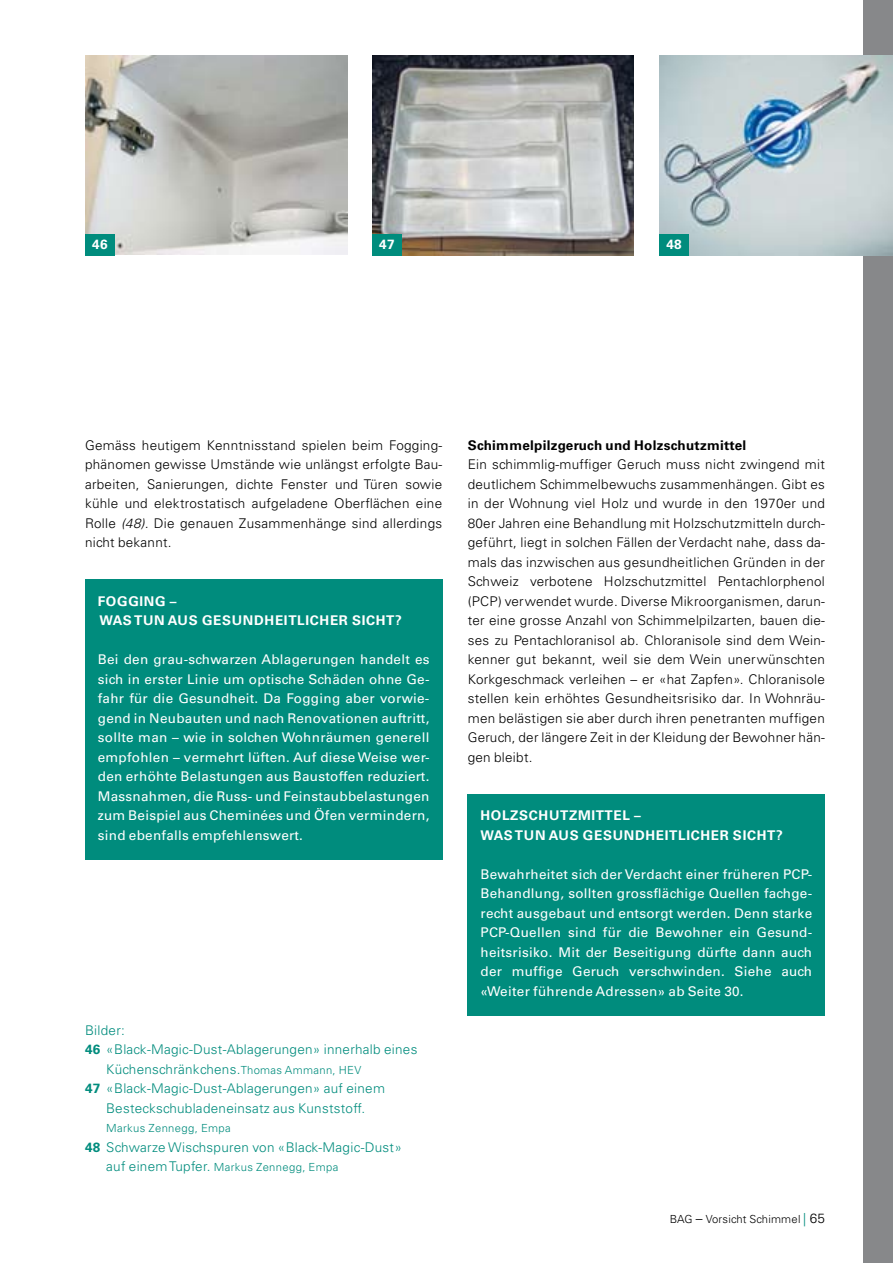
<style>
.page{position:relative;width:893px;height:1263px;background:#fff}
.page>*{position:absolute;margin:0;border:0;box-sizing:border-box;transform-origin:0 0}
.t1{font:300 13.35px/19.5px "Univers LT";letter-spacing:.02em;color:#000;text-align:justify}
.t2{font:13.35px/19.5px "Univers LT";letter-spacing:.02em;color:#fff;text-align:justify}
.t3{font:300 13.35px "Univers LT";letter-spacing:.02em;color:#008c7d}
.t4{font:700 13.35px "Univers LT";letter-spacing:.02em;color:#fff}
.t5{font:700 13.35px "Univers LT";letter-spacing:.02em;color:#000}
.t6{font:300 11.1px "Univers LT";letter-spacing:.03em;color:#008c7d}
.t7{font:300 11.1px "Univers LT";letter-spacing:.02em;color:#000}
.s1{font-style:italic}
.s2{font-weight:700}
.s3{font-size:11.1px}
.s4{font-size:13.35px}
.s5{font-size:13.35px;color:#008c7d}
</style>
<div class="page">
<div style="left:863px;top:0;width:30px;height:1263px;background:#87888a"></div>
<div style="left:85px;top:579px;width:357px;height:280px;background:#008c7d"></div>
<img style="left:372px;top:55px;width:262px;height:200px">
<img style="left:85px;top:55px;width:263px;height:200px">
<img style="left:659px;top:55px;width:234px;height:200px">
<div style="left:85px;top:234px;width:30px;height:21px;background:#008c7d"></div>
<div style="left:372px;top:234px;width:30px;height:21px;background:#008c7d"></div>
<div style="left:659px;top:234px;width:30px;height:21px;background:#008c7d"></div>
<div style="left:468px;top:794px;width:357px;height:221px;background:#008c7d"></div>
<p class="t4" style="left:92px;top:236px;width:17px">46</p>
<p class="t4" style="left:379px;top:236px;width:17px">47</p>
<p class="t4" style="left:666px;top:236px;width:17px">48</p>
<p class="t1" style="left:85px;top:435px;width:359px">Gemäss heutigem Kenntnisstand spielen beim Fogging&shy;phänomen gewisse Umstände wie unlängst erfolgte Bau&shy;arbeiten, Sanierungen, dichte Fenster und Türen sowie kühle und elektrostatisch aufgeladene Oberflächen eine Rolle <span class="s1">(48).</span> Die genauen Zusammenhänge sind allerdings nicht bekannt.</p>
<p class="t4" style="left:98px;top:593px;width:19px">FOGGING</p>
<p class="t4" style="left:170px;top:593px;width:8px">–</p>
<p class="t4" style="left:100px;top:613px;width:46px">WAS TUN</p>
<p class="t4" style="left:168px;top:613px;width:11px">AUS</p>
<p class="t4" style="left:202px;top:613px;width:11px">GESUNDHEITLICHER</p>
<p class="t4" style="left:352px;top:613px;width:19px">SICHT</p>
<p class="t4" style="left:395px;top:613px;width:8px">?</p>
<p class="t2" style="left:98px;top:650px;width:333px">Bei den grau-schwarzen Ablagerungen handelt es sich in erster Linie um optische Schäden ohne Ge&shy;fahr für die Gesundheit. Da Fogging aber vorwie&shy;gend in Neubauten und nach Renovationen auftritt, sollte man – wie in solchen Wohnräumen generell empfohlen – vermehrt lüften. Auf diese Weise wer&shy;den erhöhte Belastungen aus Baustoffen reduziert.<br>Massnahmen, die Russ- und Feinstaubbelastungen zum Beispiel aus Cheminées und Öfen vermindern, sind ebenfalls empfehlenswert.</p>
<p class="t3" style="left:85px;top:1022px;width:41px">Bilder:</p>
<p class="t3" style="left:85px;top:1041px;width:334px"><span class="s2">46</span> «Black-Magic-Dust-Ablagerungen» innerhalb eines</p>
<p class="t3" style="left:106px;top:1061px;width:256px">Küchenschränkchens.<span class="s3">Thomas Ammann, HEV</span></p>
<p class="t3" style="left:85px;top:1080px;width:301px"><span class="s2">47</span> «Black-Magic-Dust-Ablagerungen» auf einem</p>
<p class="t3" style="left:106px;top:1100px;width:260px">Besteckschubladeneinsatz aus Kunststoff.</p>
<p class="t6" style="left:106px;top:1122px;width:126px">Markus Zennegg, Empa</p>
<p class="t3" style="left:85px;top:1139px;width:318px"><span class="s2">48</span> Schwarze Wischspuren von «Black-Magic-Dust»</p>
<p class="t6" style="left:106px;top:1161px;width:234px"><span class="s4">auf einem Tupfer.</span> Markus Zennegg, Empa</p>
<p class="t5" style="left:468px;top:437px;width:280px">SCHIMMELPILZGERUCH UND HOLZSCHUTZMITTEL</p>
<p class="t1" style="left:468px;top:455px;width:359px">Ein schimmlig-muffiger Geruch muss nicht zwingend mit deutlichem Schimmelbewuchs zusammenhängen. Gibt es in der Wohnung viel Holz und wurde in den 1970er und 80er Jahren eine Behandlung mit Holzschutzmitteln durch&shy;geführt, liegt in solchen Fällen der Verdacht nahe, dass da&shy;mals das inzwischen aus gesundheitlichen Gründen in der Schweiz verbotene Holzschutzmittel Pentachlorphenol (PCP) verwendet wurde. Diverse Mikroorganismen, darun&shy;ter eine grosse Anzahl von Schimmelpilzarten, bauen die&shy;ses zu Pentachloranisol ab. Chloranisole sind dem Wein&shy;kenner gut bekannt, weil sie dem Wein unerwünschten Korkgeschmack verleihen – er «hat Zapfen». Chloranisole stellen kein erhöhtes Gesundheitsrisiko dar. In Wohnräu&shy;men belästigen sie aber durch ihren penetranten muffigen Geruch, der längere Zeit in der Kleidung der Bewohner hän&shy;gen bleibt.</p>
<p class="t4" style="left:480px;top:808px;width:21px">HOLZSCHUTZMITTEL</p>
<p class="t4" style="left:634px;top:808px;width:8px">–</p>
<p class="t4" style="left:480px;top:827px;width:46px">WAS TUN</p>
<p class="t4" style="left:549px;top:827px;width:11px">AUS</p>
<p class="t4" style="left:583px;top:827px;width:11px">GESUNDHEITLICHER</p>
<p class="t4" style="left:733px;top:827px;width:19px">SICHT</p>
<p class="t4" style="left:776px;top:827px;width:8px">?</p>
<p class="t2" style="left:480px;top:864px;width:333px">Bewahrheitet sich der Verdacht einer früheren PCP-Behandlung, sollten grossflächige Quellen fachge&shy;recht ausgebaut und entsorgt werden. Denn starke PCP-Quellen sind für die Bewohner ein Gesund&shy;heitsrisiko. Mit der Beseitigung dürfte dann auch der muffige Geruch verschwinden. Siehe auch «Weiter führende Adressen» ab Seite 30.</p>
<p class="t7" style="left:670px;top:1212px;width:157px">BAG <span class="s4">–</span> Vorsicht Schimmel <span class="s5">|</span> <span class="s4">65</span></p>
</div>
